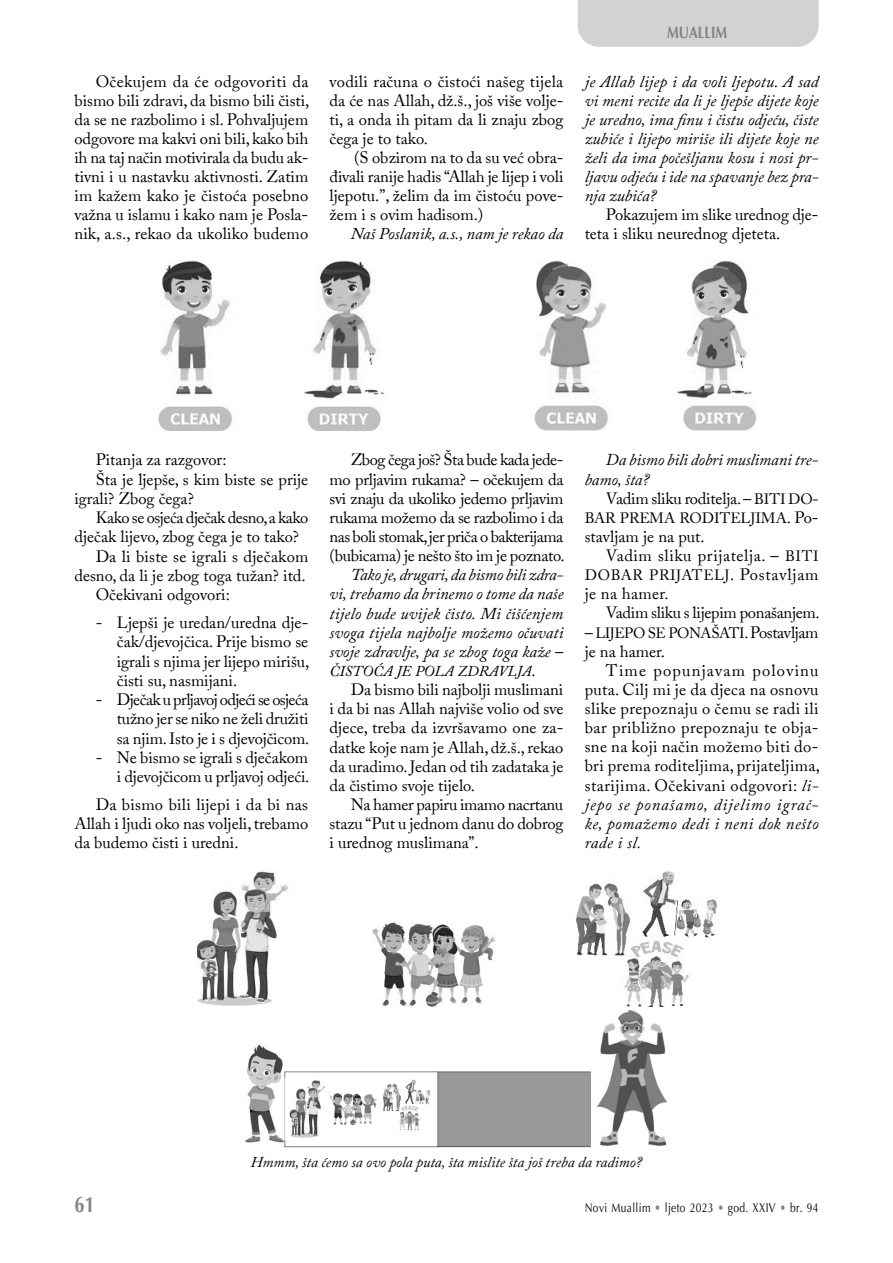
<style>
.page{position:relative;width:893px;height:1263px;background:#fff}
.page>*{position:absolute;margin:0;border:0;box-sizing:border-box;transform-origin:0 0}
.t1{font:700 22.5px "Optima";color:#818181;scale:.8 1}
.t2{font:16.5px/19.2px "Adobe Caslon Pro";color:#000;text-align:justify}
.t3{font:italic 16.5px/19px "Adobe Caslon Pro";color:#000;text-align:justify}
.t4{font:16.5px "Adobe Caslon Pro";letter-spacing:.03em;color:#000}
.t5{font:16.5px "Adobe Caslon Pro";letter-spacing:.02em;color:#000}
.t6{font:16.5px/19px "Adobe Caslon Pro";letter-spacing:.035em;color:#000}
.t7{font:16.5px "Adobe Caslon Pro";letter-spacing:-.03em;color:#000}
.t8{font:italic 16.5px "Adobe Caslon Pro";letter-spacing:.055em;color:#000}
.t9{font:italic 16.5px "Adobe Caslon Pro";letter-spacing:.03em;color:#000}
.t10{font:16.5px "Adobe Caslon Pro";letter-spacing:.025em;color:#000}
.t11{font:16.5px "Adobe Caslon Pro";letter-spacing:.07em;color:#000}
.t12{font:700 16.5px "Optima";color:#818181;scale:.8 1}
.t13{font:italic 15px "Adobe Caslon Pro";color:#000}
.t14{font:15px "Adobe Caslon Pro";letter-spacing:-.02em;color:#000}
.t15{font:15px "Adobe Caslon Pro";letter-spacing:.045em;color:#000}
.t16{font:15px "Adobe Caslon Pro";color:#000}
.t17{font:12.75px "Optima";letter-spacing:.035em;color:#000;scale:.8 1}
.s1{font-style:normal}
.s2{font-style:normal;font-size:16.5px}
.s3{font-size:15px}
.s4{font-size:16.5px}
.s5{font-style:italic}
.s6{color:#818181}
</style>
<div class="page">
<div style="left:578px;top:0;width:241px;height:47px;background:#d2d2d2"></div>
<img style="left:158px;top:261px;width:226px;height:170px">
<img style="left:534px;top:261px;width:222px;height:170px">
<img style="left:197px;top:871px;width:91px;height:135px">
<img style="left:372px;top:922px;width:124px;height:85px">
<img style="left:576px;top:871px;width:141px;height:136px">
<img style="left:245px;top:1010px;width:422px;height:137px">
<p class="t2" style="left:74px;top:71px;width:237px;text-indent:21px">Očekujem da će odgovoriti da bismo bili zdravi, da bismo bili čisti, da se ne razbolimo i sl. Pohvaljujem odgovore ma kakvi oni bili, kako bih ih na taj način motivirala da budu ak&shy;tivni i u nastavku aktivnosti. Zatim im kažem kako je čistoća posebno važna u islamu i kako nam je Posla&shy;nik, a.s., rekao da ukoliko budemo</p>
<p class="t2" style="left:330px;top:71px;width:235px">vodili računa o čistoći našeg tijela da će nas Allah, dž.š., još više volje&shy;ti, a onda ih pitam da li znaju zbog čega je to tako.</p>
<p class="t2" style="left:330px;top:148px;width:235px;text-indent:25px">(S obzirom na to da su već obra&shy;đivali ranije hadis “Allah je lijep i voli ljepotu.”, želim da im čistoću pove&shy;žem i s ovim hadisom.)</p>
<p class="t3" style="left:351px;top:224px;width:214px">Naš Poslanik, a.s., nam je rekao da</p>
<p class="t12" style="left:667px;top:22px;width:77px">MUALLIM</p>
<p class="t3" style="left:585px;top:71px;width:235px">je Allah lijep i da voli ljepotu. A sad vi meni recite da li je ljepše dijete koje je uredno, ima finu i čistu odjeću, čiste zubiće i lijepo miriše ili dijete koje ne želi da ima počešljanu kosu i nosi pr&shy;ljavu odjeću i ide na spavanje bez pra&shy;nja zubića?</p>
<p class="t2" style="left:585px;top:205px;width:235px;text-indent:21px">Pokazujem im slike urednog dje&shy;teta i sliku neurednog djeteta.</p>
<p class="t2" style="left:96px;top:450px;width:132px">Pitanja za razgovor:</p>
<p class="t2" style="left:96px;top:469px;width:214px">Šta je ljepše, s kim biste se prije</p>
<p class="t2" style="left:74px;top:489px;width:121px">igrali? Zbog čega?</p>
<p class="t7" style="left:96px;top:508px;width:214px">Kako se osjeća dječak desno, a kako</p>
<p class="t2" style="left:74px;top:527px;width:226px">dječak lijevo, zbog čega je to tako?</p>
<p class="t2" style="left:96px;top:546px;width:214px">Da li biste se igrali s dječakom</p>
<p class="t2" style="left:74px;top:566px;width:233px">desno, da li je zbog toga tužan? itd.</p>
<p class="t2" style="left:96px;top:585px;width:136px">Očekivani odgovori:</p>
<p class="t2" style="left:117px;top:613px;width:194px;text-indent:-21px">- Ljepši je uredan/uredna dje&shy;čak/djevojčica. Prije bismo se igrali s njima jer lijepo mirišu, čisti su, nasmijani.</p>
<p class="t2" style="left:117px;top:690px;width:194px;text-indent:-21px">- Dječak u prljavoj odjeći se osjeća tužno jer se niko ne želi družiti sa njim. Isto je i s djevojčicom.</p>
<p class="t2" style="left:96px;top:747px;width:215px;text-align:right">- Ne bismo se igrali s dječakom i djevojčicom u prljavoj odjeći.</p>
<p class="t2" style="left:74px;top:794px;width:235px;text-indent:21px">Da bismo bili lijepi i da bi nas Allah i ljudi oko nas voljeli, trebamo da budemo čisti i uredni.</p>
<p class="t2" style="left:330px;top:450px;width:237px;text-indent:21px">Zbog čega još? Šta bude kada jede&shy;mo prljavim rukama? – očekujem da svi znaju da ukoliko jedemo prljavim rukama možemo da se razbolimo i da nas boli stomak, jer priča o bakterijama (bubicama) je nešto što im je poznato.</p>
<p class="t3" style="left:330px;top:565px;width:235px;text-indent:21px">Tako je, drugari, da bismo bili zdra&shy;vi, trebamo da brinemo o tome da naše tijelo bude uvijek čisto. Mi čišćenjem svoga tijela najbolje možemo očuvati svoje zdravlje, pa se zbog toga kaže <span class="s1">–</span></p>
<p class="t13" style="left:330px;top:662px;width:208px">ČISTOĆA JE POLA ZDRAVLJA<span class="s2">.</span></p>
<p class="t2" style="left:330px;top:680px;width:235px;text-indent:21px">Da bismo bili najbolji muslimani i da bi nas Allah najviše volio od sve djece, treba da izvršavamo one za&shy;datke koje nam je Allah, dž.š., rekao da uradimo. Jedan od tih zadataka je da čistimo svoje tijelo.</p>
<p class="t2" style="left:330px;top:795px;width:235px;text-indent:21px">Na hamer papiru imamo nacrtanu stazu “Put u jednom danu do dobrog i urednog muslimana”.</p>
<p class="t3" style="left:585px;top:450px;width:235px;text-indent:21px">Da bismo bili dobri muslimani tre&shy;bamo, šta?</p>
<p class="t2" style="left:606px;top:488px;width:214px">Vadim sliku roditelja. – <span class="s3">BITI DO-</span></p>
<p class="t16" style="left:585px;top:509px;width:235px">BAR PREMA RODITELJIMA<span class="s4">. Po-</span></p>
<p class="t6" style="left:606px;top:527px;width:214px;text-indent:-21px">stavljam je na put.<br>Vadim sliku prijatelja. – <span class="s3">BITI</span></p>
<p class="t15" style="left:585px;top:566px;width:235px">DOBAR PRIJATELJ<span class="s4">. Postavljam</span></p>
<p class="t2" style="left:606px;top:584px;width:215px;text-indent:-21px">je na hamer.<br>Vadim sliku s lijepim ponašanjem.</p>
<p class="t14" style="left:585px;top:623px;width:235px"><span class="s4">–</span> LIJEPO SE PONAŠATI<span class="s4">. Postavljam</span></p>
<p class="t2" style="left:585px;top:641px;width:82px">je na hamer.</p>
<p class="t11" style="left:606px;top:660px;width:214px">Time popunjavam polovinu</p>
<p class="t5" style="left:585px;top:679px;width:235px">puta. Cilj mi je da djeca na osnovu</p>
<p class="t4" style="left:585px;top:699px;width:235px">slike prepoznaju o čemu se radi ili</p>
<p class="t4" style="left:585px;top:718px;width:235px">bar približno prepoznaju te obja-</p>
<p class="t10" style="left:585px;top:737px;width:235px">sne na koji način možemo biti do-</p>
<p class="t5" style="left:585px;top:756px;width:237px">bri prema roditeljima, prijateljima,</p>
<p class="t4" style="left:585px;top:775px;width:235px">starijima. Očekivani odgovori: <span class="s5">li-</span></p>
<p class="t8" style="left:585px;top:794px;width:235px">jepo se ponašamo, dijelimo igrač-</p>
<p class="t9" style="left:585px;top:813px;width:235px">ke, pomažemo dedi i neni dok nešto</p>
<p class="t3" style="left:585px;top:833px;width:58px">rade i sl.</p>
<h1 class="t1" style="left:74px;top:1190px;width:27px">61</h1>
<p class="t13" style="left:251px;top:1152px;width:393px">Hmmm, šta ćemo sa ovo pola puta, šta mislite šta još treba da radimo?</p>
<p class="t17" style="left:585px;top:1199px;width:294px">Novi Muallim <span class="s6">•</span> ljeto 2023 <span class="s6">•</span> god. XXIV <span class="s6">•</span> br. 94</p>
</div>
